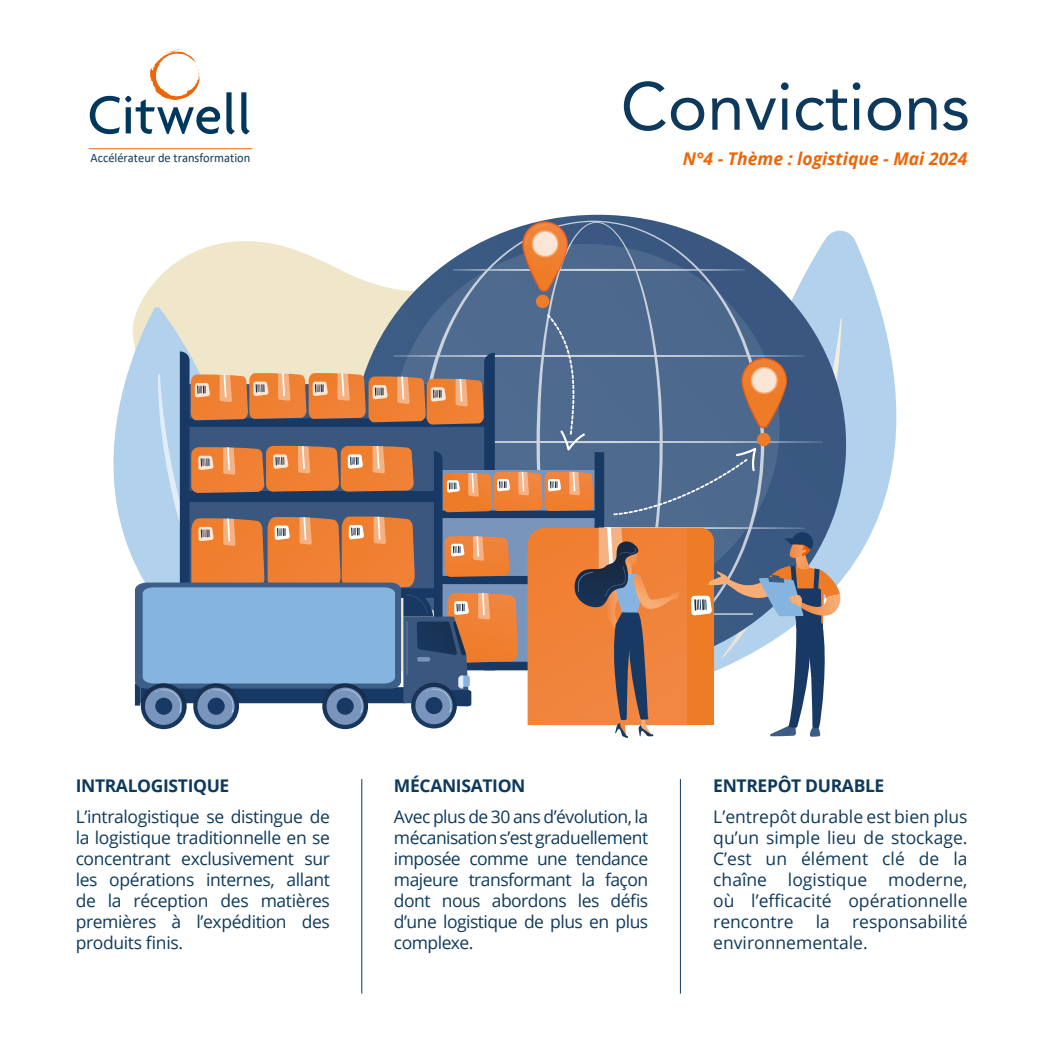
<style>
.page{position:relative;width:1042px;height:1042px;background:#fff}
.page>*{position:absolute;margin:0;border:0;box-sizing:border-box;transform-origin:0 0}
.t1{font:17.5px/21px "Open Sans";letter-spacing:-.02em;color:#0d3a5c;text-align:justify}
.t2{font:700 17.5px "Open Sans";letter-spacing:-.02em;color:#0d3a5c}
.t3{font:17.5px/21px "Open Sans";color:#0d3a5c}
.t4{font:italic 700 17.5px "Open Sans";color:#ec6608}
.t5{font:12.78px "Calibri";color:#10395a}
</style>
<div class="page">
<svg style="left:139px;top:241px;width:209px;height:73px;fill:#f0e6ca"></svg>
<svg style="left:113px;top:306px;width:161px;height:384px"></svg>
<svg style="left:851px;top:235px;width:46px;height:332px;fill:#b2d1ed"></svg>
<svg style="left:348px;top:215px;width:503px;height:366px"></svg>
<svg style="left:422px;top:221px;width:342px;height:93px"></svg>
<svg style="left:453px;top:221px;width:292px;height:87px;background:#6f7c93"></svg>
<svg style="left:135px;top:314px;width:706px;height:424px;background:#958b8c"></svg>
<svg style="left:624px;top:81px;width:343px;height:50px"></svg>
<hr style="left:361px;top:779px;width:1px;height:214px;background:#103859">
<hr style="left:680px;top:779px;width:1px;height:214px;background:#103859">
<svg style="left:226px;top:92px;width:9px;height:42px"></svg>
<svg style="left:241px;top:92px;width:9px;height:42px"></svg>
<svg style="left:90px;top:49px;width:130px;height:85px"></svg>
<hr style="left:89px;top:148px;width:163px;height:1px;background:#ec6608">
<p class="t5" style="left:91px;top:149px;width:161px">Accélérateur de transformation</p>
<p class="t4" style="left:683px;top:146px;width:286px">N°4 - Thème : logistique - Mai 2024</p>
<p class="t2" style="left:76px;top:774px;width:155px">INTRALOGISTIQUE</p>
<p class="t1" style="left:76px;top:806px;width:256px">L’intralogistique se distingue de la logistique traditionnelle en se concentrant exclusivement sur les opérations internes, allant de la réception des matières premières à l’expédition des produits finis.</p>
<p class="t2" style="left:394px;top:774px;width:133px">MÉCANISATION</p>
<p class="t1" style="left:394px;top:806px;width:256px">Avec plus de 30 ans d’évolution, la mécanisation s’est graduellement imposée comme une tendance majeure transformant la façon dont nous abordons les défis d’une logistique de plus en plus complexe.</p>
<p class="t2" style="left:713px;top:774px;width:173px">ENTREPÔT DURABLE</p>
<p class="t1" style="left:713px;top:806px;width:256px">L’entrepôt durable est bien plus qu’un simple lieu de stockage.<br>C’est un élément clé de la chaîne logistique moderne, où l’efficacité opérationnelle rencontre</p>
<p class="t3" style="left:713px;top:911px;width:256px;text-indent:139px">responsabilité environnementale.</p>
<p class="t1" style="left:816px;top:911px;width:16px">la</p>
</div>
